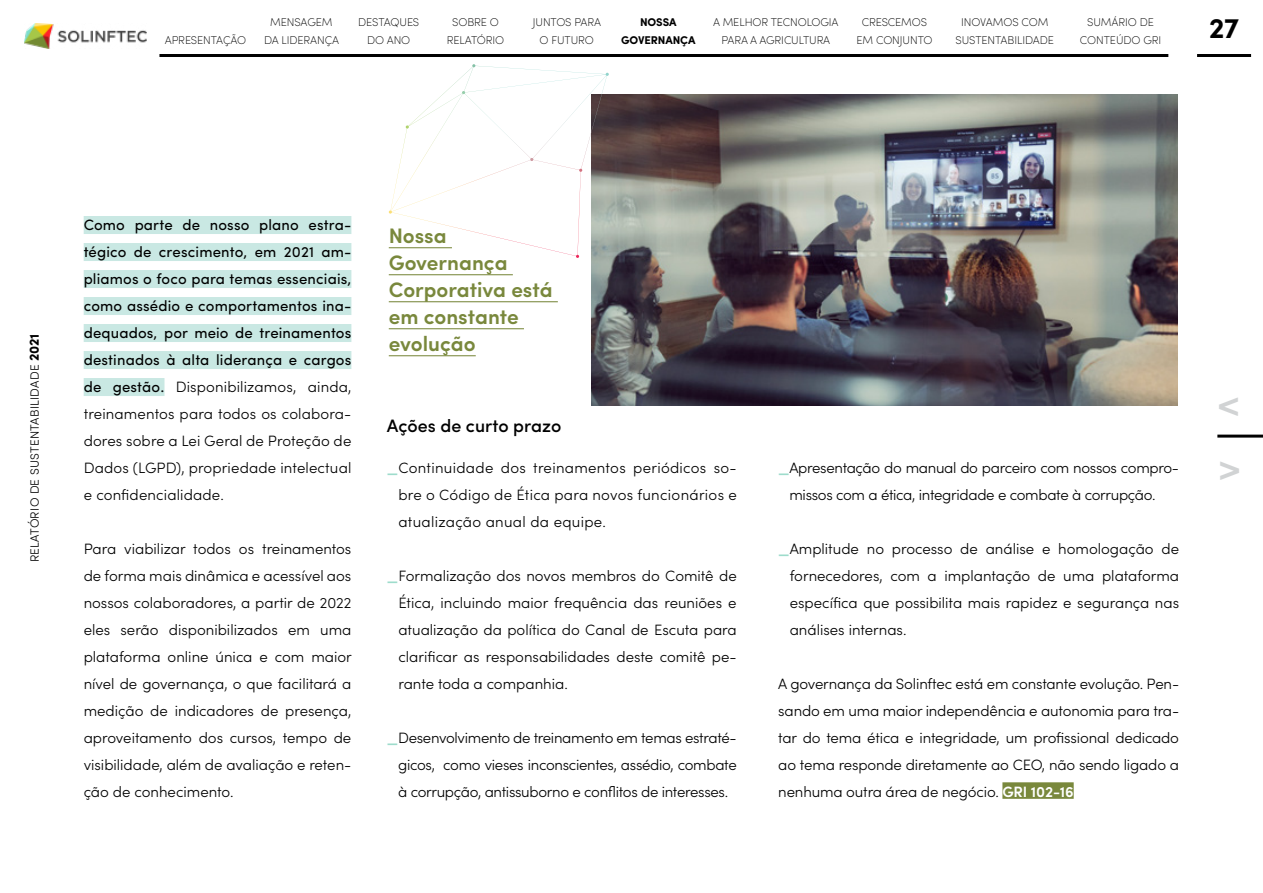
<style>
.page{position:relative;width:1263px;height:893px;background:#fff}
.page>*{position:absolute;margin:0;border:0;box-sizing:border-box;transform-origin:0 0}
.t1{font:700 37.5px "Sofia Pro";color:#d1d3d4}
.t2{font:700 28.5px "Sofia Pro";color:#000}
.t3{font:600 21px/27px "Sofia Pro";color:#79883c}
.t4{font:500 18px "Sofia Pro";color:#000}
.t5{font:300 15px/27px "Sofia Pro";letter-spacing:-.01em;color:#000;text-align:justify}
.t6{font:15px/27px "Sofia Pro";letter-spacing:.01em;color:#000;text-align:justify}
.t7{font:300 12px "Sofia Pro";letter-spacing:.02em;color:#000}
.t8{font:200 11.25px/18px "Sofia Pro";letter-spacing:-.01em;color:#000;text-align:center}
.t9{font:700 11.25px/18px "Sofia Pro";letter-spacing:-.01em;color:#000;text-align:center}
.s1{font-weight:700;font-size:13.5px}
.s2{font-weight:300}
.s3{font-weight:900;color:#9edccc}
.s4{font-weight:600;color:#fff}
</style>
<div class="page">
<div style="left:84px;top:216px;width:267px;height:18px;background:#c9e8e3"></div>
<div style="left:84px;top:243px;width:267px;height:18px;background:#c9e8e3"></div>
<div style="left:84px;top:270px;width:267px;height:18px;background:#c9e8e3"></div>
<div style="left:84px;top:297px;width:267px;height:18px;background:#c9e8e3"></div>
<div style="left:84px;top:324px;width:267px;height:18px;background:#c9e8e3"></div>
<div style="left:84px;top:351px;width:267px;height:18px;background:#c9e8e3"></div>
<div style="left:84px;top:378px;width:80px;height:18px;background:#c9e8e3"></div>
<div style="left:1002px;top:782px;width:72px;height:17px;background:#79883c"></div>
<img style="left:592px;top:95px;width:585px;height:310px">
<svg style="left:389px;top:64px;width:220px;height:194px"></svg>
<hr style="left:389px;top:247px;width:63px;height:1px;background:#79883c">
<hr style="left:389px;top:274px;width:124px;height:1px;background:#79883c">
<hr style="left:389px;top:301px;width:169px;height:1px;background:#79883c">
<hr style="left:389px;top:328px;width:135px;height:1px;background:#79883c">
<hr style="left:389px;top:355px;width:87px;height:1px;background:#79883c">
<img style="left:24px;top:24px;width:123px;height:25px">
<hr style="left:1217px;top:435px;width:46px;height:3px;background:#000">
<hr style="left:1197px;top:54px;width:54px;height:3px;background:#000">
<hr style="left:159px;top:54px;width:1009px;height:3px;background:#000">
<p class="t8" style="left:264px;top:12px;width:76px">MENSAGEM<br>DA LIDERANÇA</p>
<p class="t8" style="left:533px;top:12px;width:70px">JUNTOS PARA<br>O FUTURO</p>
<p class="t9" style="left:621px;top:12px;width:76px">NOSSA<br>GOVERNANÇA</p>
<p class="t8" style="left:713px;top:12px;width:127px">A MELHOR TECNOLOGIA<br>PARA A AGRICULTURA</p>
<p class="t8" style="left:856px;top:12px;width:77px">CRESCEMOS<br>EM CONJUNTO</p>
<p class="t8" style="left:955px;top:12px;width:100px">INOVAMOS COM<br>SUSTENTABILIDADE</p>
<p class="t8" style="left:1087px;top:12px;width:68px">SUMÁRIO DE</p>
<p class="t8" style="left:358px;top:12px;width:62px">DESTAQUES<br>DO ANO</p>
<p class="t8" style="left:447px;top:12px;width:59px">SOBRE O<br>RELATÓRIO</p>
<p class="t8" style="left:165px;top:30px;width:83px">APRESENTAÇÃO</p>
<p class="t8" style="left:1080px;top:30px;width:83px">CONTEÚDO GRI</p>
<h2 class="t2" style="left:1209px;top:6px;width:31px">27</h2>
<p class="t7" style="left:26px;top:562px;width:230px;rotate:-90deg">RELATÓRIO DE SUSTENTABILIDADE <span class="s1">2021</span></p>
<p class="t6" style="left:84px;top:210px;width:269px">Como parte de nosso plano estra&shy;tégico de crescimento, em 2021 am&shy;pliamos o foco para temas essenciais, como assédio e comportamentos ina&shy;dequados, por meio de treinamentos destinados à alta liderança e cargos de gestão. <span class="s2">Disponibilizamos, ainda, treinamentos para todos os colabora&shy;dores sobre a Lei Geral de Proteção de Dados (LGPD), propriedade intelectual e confidencialidade.</span></p>
<p class="t5" style="left:84px;top:534px;width:270px">Para viabilizar todos os treinamentos de forma mais dinâmica e acessível aos nossos colaboradores, a partir de 2022 eles serão disponibilizados em uma plataforma online única e com maior nível de governança, o que facilitará a medição de indicadores de presença, aproveitamento dos cursos, tempo de visibilidade, além de avaliação e reten&shy;ção de conhecimento.</p>
<h3 class="t3" style="left:389px;top:221px;width:165px">Nossa<br>Governança<br>Corporativa está em constante evolução</h3>
<p class="t4" style="left:387px;top:412px;width:176px">Ações de curto prazo</p>
<p class="t5" style="left:398px;top:453px;width:340px;text-indent:-11px"><span class="s3">_</span>Continuidade dos treinamentos periódicos so&shy;bre o Código de Ética para novos funcionários e atualização anual da equipe.</p>
<p class="t5" style="left:398px;top:561px;width:340px;text-indent:-11px"><span class="s3">_</span>Formalização dos novos membros do Comitê de Ética, incluindo maior frequência das reuniões e atualização da política do Canal de Escuta para clarificar as responsabilidades deste comitê pe&shy;rante toda a companhia.</p>
<p class="t5" style="left:398px;top:723px;width:340px;text-indent:-11px"><span class="s3">_</span>Desenvolvimento de treinamento em temas estraté&shy;gicos, como vieses inconscientes, assédio, combate à corrupção, antissuborno e conflitos de interesses.</p>
<p class="t5" style="left:789px;top:453px;width:391px;text-indent:-11px"><span class="s3">_</span>Apresentação do manual do parceiro com nossos compro&shy;missos com a ética, integridade e combate à corrupção.</p>
<p class="t5" style="left:790px;top:534px;width:391px;text-indent:-11px"><span class="s3">_</span>Amplitude no processo de análise e homologação de fornecedores, com a implantação de uma plataforma específica que possibilita mais rapidez e segurança nas análises internas.</p>
<p class="t5" style="left:778px;top:669px;width:402px">A governança da Solinftec está em constante evolução. Pen&shy;sando em uma maior independência e autonomia para tra&shy;tar do tema ética e integridade, um profissional dedicado ao tema responde diretamente ao CEO, não sendo ligado a nenhuma outra área de negócio. <span class="s4">GRI 102-16</span></p>
<h1 class="t1" style="left:1217px;top:376px;width:25px">&lt;</h1>
<h1 class="t1" style="left:1217px;top:441px;width:25px">&gt;</h1>
</div>
